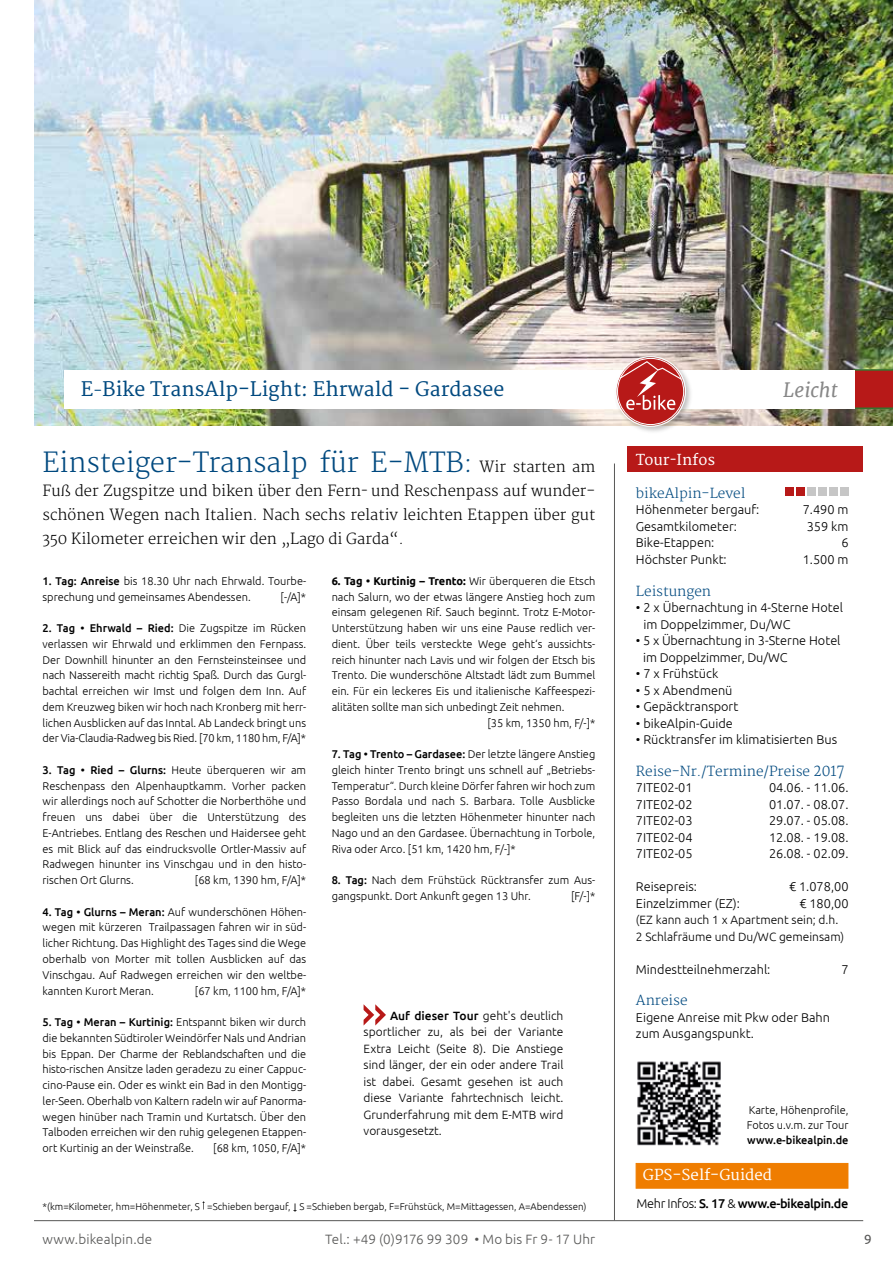
<style>
.page{position:relative;width:893px;height:1263px;background:#fff}
.page>*{position:absolute;margin:0;border:0;box-sizing:border-box;transform-origin:0 0}
.t1{font:300 27px "Merriweather";color:#00497f}
.t2{font:19.5px "Merriweather";color:#00497f}
.t3{font:italic 19.5px "Merriweather";color:#878787}
.t4{font:300 15px/24px "Merriweather";color:#000;text-align:justify}
.t5{font:14.7px "Merriweather";color:#fff}
.t6{font:300 13.5px "Merriweather";color:#00497f}
.t7{font:300 13.5px "Ubuntu";letter-spacing:.01em;color:#575756}
.t8{font:13.5px "Ubuntu";color:#575756}
.t9{font:300 12.75px/16.5px "Ubuntu";color:#000}
.t10{font:500 12.75px "Ubuntu";letter-spacing:-.03em;color:#000}
.t11{font:300 12px/16.5px "Ubuntu";color:#000}
.t12{font:300 11.25px/15.8px "Ubuntu";color:#000;text-align:justify}
.t13{font:700 11.25px "Ubuntu";color:#000}
.t14{font:500 11.25px "Ubuntu";color:#000}
.t15{font:300 9.75px "Ubuntu";color:#000}
.s1{font-size:14.7px}
.s2{font-size:15px;color:#000}
.s3{font-weight:500}
.s4{font-weight:300}
.s5{font-size:16.8px}
</style>
<div class="page">
<img style="left:34px;top:0;width:859px;height:425px">
<hr style="left:614px;top:463px;width:1px;height:757px;background:#575756">
<hr style="left:34px;top:1220px;width:829px;height:1px;background:#575756">
<div style="left:627px;top:446px;width:236px;height:26px;background:#b71918"></div>
<svg style="left:853px;top:369px;width:40px;height:40px;background:#ad201a"></svg>
<div style="left:64px;top:370px;width:791px;height:38px;background:#fff"></div>
<svg style="left:293px;top:1203px;width:4px;height:8px"></svg>
<div style="left:785px;top:487px;width:9px;height:9px;background:#b71918"></div>
<div style="left:840px;top:487px;width:8px;height:9px;background:#c6c6c6"></div>
<div style="left:796px;top:487px;width:8px;height:9px;background:#b71918"></div>
<div style="left:807px;top:487px;width:8px;height:9px;background:#c6c6c6"></div>
<div style="left:818px;top:487px;width:8px;height:9px;background:#c6c6c6"></div>
<div style="left:829px;top:487px;width:9px;height:9px;background:#c6c6c6"></div>
<svg style="left:364px;top:1004px;width:22px;height:21px"></svg>
<div style="left:636px;top:1163px;width:212px;height:25px;background:#ef7d00"></div>
<div style="left:614px;top:355px;width:80px;height:79px;background:#000;opacity:.25"></div>
<svg style="left:617px;top:357px;width:68px;height:68px"></svg>
<div style="left:615px;top:356px;width:71px;height:71px;border:1px solid #fff;border-radius:50%"></div>
<div style="left:617px;top:358px;width:67px;height:67px;border:1px solid #fff;border-radius:50%"></div>
<svg style="left:619px;top:360px;width:64px;height:50px;background:#c7504f"></svg>
<img style="left:637px;top:1061px;width:84px;height:85px">
<h2 class="t2" style="left:81px;top:377px;width:425px">E<span class="s1">-</span>Bike TransAlp-Light: Ehrwald - Gardasee</h2>
<h1 class="t1" style="left:43px;top:446px;width:554px">Einsteiger-Transalp für E-MTB: <span class="s2">Wir starten am</span></h1>
<h3 class="t4" style="left:43px;top:479px;width:554px">Fuß der Zugspitze und biken über den Fern- und Reschenpass auf wunder&shy;schönen Wegen nach Italien. Nach sechs relativ leichten Etappen über gut 350 Kilometer erreichen wir den „Lago di Garda“.</h3>
<p class="t12" style="left:43px;top:573px;width:265px"><span class="s3">1. Tag: Anreise</span> bis 18.30 Uhr nach Ehrwald. Tourbe&shy;sprechung und gemeinsames Abendessen.</p>
<p class="t12" style="left:281px;top:588px;width:27px">[-/A]*</p>
<p class="t12" style="left:43px;top:620px;width:265px"><span class="s3">2. Tag • Ehrwald – Ried:</span> Die Zugspitze im Rücken verlassen wir Ehrwald und erklimmen den Fernpass.<br>Der Downhill hinunter an den Fernsteinsteinsee und nach Nassereith macht richtig Spaß. Durch das Gurgl&shy;bachtal erreichen wir Imst und folgen dem Inn. Auf dem Kreuzweg biken wir hoch nach Kronberg mit herr&shy;lichen Ausblicken auf das Inntal. Ab Landeck bringt uns der Via-Claudia-Radweg bis Ried. [70 km, 1180 hm, F/A]*</p>
<p class="t12" style="left:43px;top:762px;width:265px"><span class="s3">3. Tag • Ried – Glurns:</span> Heute überqueren wir am Reschenpass den Alpenhauptkamm. Vorher packen wir allerdings noch auf Schotter die Norberthöhe und freuen uns dabei über die Unterstützung des E-Antriebes. Entlang des Reschen und Haidersee geht es mit Blick auf das eindrucksvolle Ortler-Massiv auf Radwegen hinunter ins Vinschgau und in den histo&shy;rischen Ort Glurns.</p>
<p class="t12" style="left:195px;top:872px;width:113px">[68 km, 1390 hm, F/A]*</p>
<p class="t12" style="left:43px;top:903px;width:265px"><span class="s3">4. Tag • Glurns – Meran:</span> Auf wunderschönen Höhen&shy;wegen mit kürzeren Trailpassagen fahren wir in süd&shy;licher Richtung. Das Highlight des Tages sind die Wege oberhalb von Morter mit tollen Ausblicken auf das Vinschgau. Auf Radwegen erreichen wir den weltbe&shy;kannten Kurort Meran.</p>
<p class="t12" style="left:195px;top:982px;width:113px">[67 km, 1100 hm, F/A]*</p>
<p class="t12" style="left:43px;top:1014px;width:265px"><span class="s3">5. Tag • Meran – Kurtinig:</span> Entspannt biken wir durch die bekannten Südtiroler Weindörfer Nals und Andrian bis Eppan. Der Charme der Reblandschaften und die histo-rischen Ansitze laden geradezu zu einer Cappuc&shy;cino-Pause ein. Oder es winkt ein Bad in den Montigg&shy;ler-Seen. Oberhalb von Kaltern radeln wir auf Panorma&shy;wegen hinüber nach Tramin und Kurtatsch. Über den Talboden erreichen wir den ruhig gelegenen Etappen&shy;ort Kurtinig an der Weinstraße.</p>
<p class="t12" style="left:213px;top:1140px;width:94px">[68 km, 1050, F/A]*</p>
<p class="t13" style="left:332px;top:574px;width:265px">6. Tag • Kurtinig – Trento: <span class="s4">Wir überqueren die Etsch</span></p>
<p class="t12" style="left:332px;top:588px;width:265px">nach Salurn, wo der etwas längere Anstieg hoch zum</p>
<p class="t12" style="left:332px;top:604px;width:265px">einsam gelegenen Rif. Sauch beginnt. Trotz E-Motor-</p>
<p class="t12" style="left:332px;top:620px;width:265px">Unterstützung haben wir uns eine Pause redlich ver-</p>
<p class="t12" style="left:332px;top:636px;width:265px">dient. Über teils versteckte Wege geht‘s aussichts-</p>
<p class="t12" style="left:332px;top:651px;width:265px">reich hinunter nach Lavis und wir folgen der Etsch bis</p>
<p class="t12" style="left:332px;top:667px;width:265px">Trento. Die wunderschöne Altstadt lädt zum Bummel</p>
<p class="t12" style="left:332px;top:683px;width:265px">ein. Für ein leckeres Eis und italienische Kaffeespezi-</p>
<p class="t12" style="left:332px;top:699px;width:234px">alitäten sollte man sich unbedingt Zeit nehmen.</p>
<p class="t12" style="left:487px;top:714px;width:109px">[35 km, 1350 hm, F/-]*</p>
<p class="t12" style="left:332px;top:746px;width:265px"><span class="s3">7. Tag • Trento – Gardasee:</span> Der letzte längere Anstieg gleich hinter Trento bringt uns schnell auf „Betriebs-Temperatur“. Durch kleine Dörfer fahren wir hoch zum Passo Bordala und nach S. Barbara. Tolle Ausblicke begleiten uns die letzten Höhenmeter hinunter nach Nago und an den Gardasee. Übernachtung in Torbole, Riva oder Arco. [51 km, 1420 hm, F/-]*</p>
<p class="t12" style="left:332px;top:872px;width:265px"><span class="s3">8. Tag:</span> Nach dem Frühstück Rücktransfer zum Aus&shy;gangspunkt. Dort Ankunft gegen 13 Uhr.</p>
<p class="t12" style="left:571px;top:888px;width:26px">[F/-]*</p>
<p class="t11" style="left:364px;top:1007px;width:201px;text-align:justify;text-indent:27px"><span class="s3">Auf dieser Tour</span> geht's deutlich sportlicher zu, als bei der Variante Extra Leicht (Seite 8). Die Anstiege sind länger, der ein oder andere Trail ist dabei. Gesamt gesehen ist auch diese Variante fahrtechnisch leicht.<br>Grunderfahrung mit dem E-MTB wird vorausgesetzt.</p>
<p class="t15" style="left:43px;top:1200px;width:545px">*(km=Kilometer, hm=Höhenmeter, S =Schieben bergauf, S =Schieben bergab, F=Frühstück, M=Mittagessen, A=Abendessen)</p>
<h3 class="t5" style="left:636px;top:451px;width:81px">Tour-Infos</h3>
<h2 class="t3" style="left:783px;top:377px;width:56px">Leicht</h2>
<p class="t6" style="left:636px;top:485px;width:111px">bikeAlpin-Level</p>
<p class="t9" style="left:636px;top:501px;width:125px">Höhenmeter bergauf:</p>
<p class="t9" style="left:803px;top:501px;width:47px">7.490 m</p>
<p class="t9" style="left:636px;top:517px;width:103px">Gesamtkilometer:</p>
<p class="t9" style="left:807px;top:517px;width:43px">359 km</p>
<p class="t9" style="left:636px;top:534px;width:80px">Bike-Etappen:</p>
<p class="t9" style="left:841px;top:534px;width:9px">6</p>
<p class="t9" style="left:636px;top:550px;width:92px">Höchster Punkt:</p>
<p class="t9" style="left:803px;top:550px;width:47px">1.500 m</p>
<p class="t6" style="left:636px;top:583px;width:77px">Leistungen</p>
<p class="t9" style="left:643px;top:599px;width:201px;text-indent:-7px">• 2 x Übernachtung in 4-Sterne Hotel im Doppelzimmer, Du/WC</p>
<p class="t9" style="left:643px;top:632px;width:199px;text-indent:-7px">• 5 x Übernachtung in 3-Sterne Hotel im Doppelzimmer, Du/WC</p>
<p class="t9" style="left:636px;top:665px;width:84px">• 7 x Frühstück</p>
<p class="t9" style="left:636px;top:682px;width:98px">• 5 x Abendmenü</p>
<p class="t9" style="left:636px;top:698px;width:104px">• Gepäcktransport</p>
<p class="t9" style="left:636px;top:715px;width:98px">• bikeAlpin-Guide</p>
<p class="t9" style="left:636px;top:731px;width:203px">• Rücktransfer im klimatisierten Bus</p>
<p class="t6" style="left:636px;top:763px;width:210px">Reise-Nr./Termine/Preise <span class="s5">2017</span></p>
<p class="t9" style="left:636px;top:779px;width:58px">7ITE02-01</p>
<p class="t9" style="left:769px;top:779px;width:81px">04.06. - 11.06.</p>
<p class="t9" style="left:636px;top:796px;width:58px">7ITE02-02</p>
<p class="t9" style="left:769px;top:796px;width:81px">01.07. - 08.07.</p>
<p class="t9" style="left:636px;top:812px;width:58px">7ITE02-03</p>
<p class="t9" style="left:769px;top:812px;width:81px">29.07. - 05.08.</p>
<p class="t9" style="left:636px;top:829px;width:58px">7ITE02-04</p>
<p class="t9" style="left:769px;top:829px;width:81px">12.08. - 19.08.</p>
<p class="t9" style="left:636px;top:845px;width:58px">7ITE02-05</p>
<p class="t9" style="left:769px;top:845px;width:81px">26.08. - 02.09.</p>
<p class="t9" style="left:636px;top:878px;width:63px">Reisepreis:</p>
<p class="t9" style="left:789px;top:878px;width:61px">€ 1.078,00</p>
<p class="t9" style="left:636px;top:895px;width:106px">Einzelzimmer (EZ):</p>
<p class="t9" style="left:799px;top:895px;width:51px">€ 180,00</p>
<p class="t11" style="left:636px;top:911px;width:210px">(EZ kann auch 1 x Apartment sein; d.h.<br>2 Schlafräume und Du/WC gemeinsam)</p>
<p class="t9" style="left:636px;top:961px;width:136px">Mindestteilnehmerzahl:</p>
<p class="t9" style="left:841px;top:961px;width:9px">7</p>
<p class="t6" style="left:636px;top:993px;width:53px">Anreise</p>
<p class="t9" style="left:636px;top:1009px;width:196px">Eigene Anreise mit Pkw oder Bahn zum Ausgangspunkt.</p>
<p class="t12" style="left:747px;top:1102px;width:103px;line-height:15px">Karte, Höhenprofile,<br>Fotos u.v.m. zur Tour</p>
<p class="t14" style="left:747px;top:1133px;width:103px">www.e-bikealpin.de</p>
<h3 class="t5" style="left:643px;top:1167px;width:131px">GPS-Self-Guided</h3>
<p class="t10" style="left:637px;top:1195px;width:213px"><span class="s4">Mehr Infos:</span> S. 17 <span class="s4">&amp;</span> www.e-bikealpin.de</p>
<p class="t7" style="left:43px;top:1231px;width:111px">www.bikealpin.de</p>
<p class="t7" style="left:325px;top:1231px;width:271px">Tel.: +49 (0)9176 99 309 • Mo bis Fr 9- 17 Uhr</p>
<p class="t8" style="left:864px;top:1231px;width:9px">9</p>
</div>
